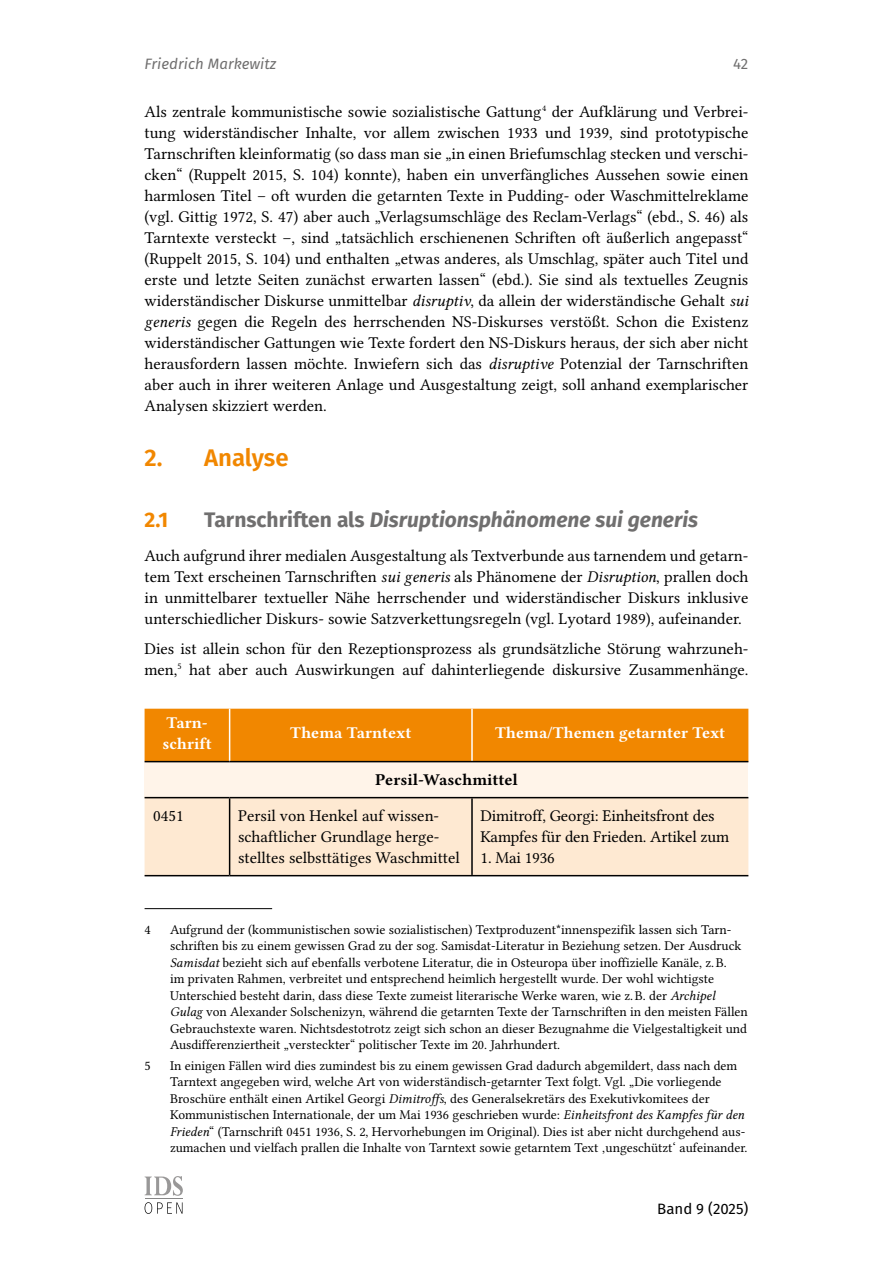
<style>
.page{position:relative;width:893px;height:1263px;background:#fff}
.page>*{position:absolute;margin:0;border:0;box-sizing:border-box;transform-origin:0 0}
.t1{font:600 24px "Fira Sans";letter-spacing:-.01em;color:#f18700}
.t2{font:italic 700 21px "Fira Sans";color:#706f6f}
.t3{font:700 21px "Fira Sans";color:#f18700}
.t4{font:16.5px/21px "Libertinus Serif";color:#000}
.t5{font:700 16.5px/21px "Libertinus Serif";color:#fff}
.t6{font:700 16.5px "Libertinus Serif";color:#000}
.t7{font:italic 15px "Fira Sans";color:#706f6f}
.t8{font:15px "Fira Sans";color:#000}
.t9{font:15px "Fira Sans";color:#706f6f}
.t10{font:13.5px/16.5px "Libertinus Serif";color:#000}
.s1{font-style:italic}
.s2{font-style:normal}
</style>
<div class="page">
<svg style="left:145px;top:1176px;width:38px;height:20px"></svg>
<svg style="left:145px;top:1202px;width:37px;height:12px"></svg>
<hr style="left:145px;top:1198px;width:37px;height:1px;background:#878787">
<div style="left:145px;top:709px;width:603px;height:52px;background:#f18700"></div>
<div style="left:145px;top:762px;width:603px;height:36px;background:#fff4e9"></div>
<div style="left:145px;top:798px;width:603px;height:77px;background:#fee9d2"></div>
<hr style="left:229px;top:709px;width:1px;height:52px;background:#fff">
<hr style="left:471px;top:709px;width:2px;height:52px;background:#fff">
<hr style="left:145px;top:761px;width:85px;height:1px;background:#000">
<hr style="left:230px;top:761px;width:242px;height:1px;background:#000">
<hr style="left:472px;top:761px;width:276px;height:1px;background:#000">
<hr style="left:145px;top:797px;width:85px;height:1px;background:#000">
<hr style="left:230px;top:797px;width:242px;height:1px;background:#000">
<hr style="left:229px;top:798px;width:1px;height:77px;background:#000">
<hr style="left:472px;top:797px;width:276px;height:1px;background:#000">
<hr style="left:471px;top:798px;width:2px;height:77px;background:#000">
<hr style="left:145px;top:875px;width:85px;height:1px;background:#000">
<hr style="left:230px;top:875px;width:242px;height:1px;background:#000">
<hr style="left:472px;top:875px;width:276px;height:1px;background:#000">
<hr style="left:145px;top:908px;width:127px;height:1px;background:#000">
<p class="t7" style="left:145px;top:53px;width:133px">Friedrich Markewitz</p>
<p class="t9" style="left:733px;top:53px;width:17px">42</p>
<p class="t4" style="left:145px;top:101px;width:605px;text-align:justify">Als zentrale kommunistische sowie sozialistische Gattung<sup>4</sup> der Aufklärung und Verbrei&shy;tung widerständischer Inhalte, vor allem zwischen 1933 und 1939, sind prototypische Tarnschriften kleinformatig (so dass man sie „in einen Briefumschlag stecken und verschi&shy;cken“ (Ruppelt 2015, S. 104) konnte), haben ein unverfängliches Aussehen sowie einen harmlosen Titel – oft wurden die getarnten Texte in Pudding- oder Waschmittelreklame (vgl. Gittig 1972, S. 47) aber auch „Verlagsumschläge des Reclam-Verlags“ (ebd., S. 46) als Tarntexte versteckt –, sind „tatsächlich erschienenen Schriften oft äußerlich angepasst“ (Ruppelt 2015, S. 104) und enthalten „etwas anderes, als Umschlag, später auch Titel und erste und letzte Seiten zunächst erwarten lassen“ (ebd.). Sie sind als textuelles Zeugnis widerständischer Diskurse unmittelbar <span class="s1">disruptiv</span>, da allein der widerständische Gehalt <span class="s1">sui generis</span> gegen die Regeln des herrschenden NS-Diskurses verstößt. Schon die Existenz widerständischer Gattungen wie Texte fordert den NS-Diskurs heraus, der sich aber nicht herausfordern lassen möchte. Inwiefern sich das <span class="s1">disruptive</span> Potenzial der Tarnschriften aber auch in ihrer weiteren Anlage und Ausgestaltung zeigt, soll anhand exemplarischer Analysen skizziert werden.</p>
<h1 class="t1" style="left:145px;top:438px;width:146px">2. Analyse</h1>
<p class="t3" style="left:145px;top:502px;width:25px">2.1</p>
<p class="t2" style="left:204px;top:502px;width:496px"><span class="s2">Tarnschriften als</span> Disruptionsphänomene sui generis</p>
<p class="t4" style="left:145px;top:545px;width:605px;text-align:justify">Auch aufgrund ihrer medialen Ausgestaltung als Textverbunde aus tarnendem und getarn&shy;tem Text erscheinen Tarnschriften <span class="s1">sui generis</span> als Phänomene der <span class="s1">Disruption</span>, prallen doch in unmittelbarer textueller Nähe herrschender und widerständischer Diskurs inklusive unterschiedlicher Diskurs- sowie Satzverkettungsregeln (vgl. Lyotard 1989), aufeinander.</p>
<p class="t4" style="left:145px;top:638px;width:605px">Dies ist allein schon für den Rezeptionsprozess als grundsätzliche Störung wahrzuneh&shy;men,<sup>5</sup> hat aber auch Auswirkungen auf dahinterliegende diskursive Zusammenhänge.</p>
<p class="t5" style="left:162px;top:712px;width:51px">Tarn&shy;schrift</p>
<p class="t5" style="left:290px;top:722px;width:122px">Thema Tarntext</p>
<p class="t5" style="left:495px;top:722px;width:232px">Thema/Themen getarnter Text</p>
<p class="t6" style="left:375px;top:768px;width:144px">Persil-Waschmittel</p>
<p class="t4" style="left:153px;top:805px;width:32px">0451</p>
<p class="t4" style="left:238px;top:805px;width:223px">Persil von Henkel auf wissen&shy;schaftlicher Grundlage herge&shy;stelltes selbsttätiges Waschmittel</p>
<p class="t4" style="left:480px;top:805px;width:248px">Dimitroff, Georgi: Einheitsfront des<br>Kampfes für den Frieden. Artikel zum</p>
<p class="t4" style="left:480px;top:847px;width:76px">1. Mai 1936</p>
<p class="t10" style="left:145px;top:921px;width:8px">4</p>
<p class="t10" style="left:170px;top:921px;width:579px">Aufgrund der (kommunistischen sowie sozialistischen) Textproduzent*innenspezifik lassen sich Tarn&shy;schriften bis zu einem gewissen Grad zu der sog. Samisdat-Literatur in Beziehung setzen. Der Ausdruck <span class="s1">Samisdat</span> bezieht sich auf ebenfalls verbotene Literatur, die in Osteuropa über inoffizielle Kanäle, z. B.<br>im privaten Rahmen, verbreitet und entsprechend heimlich hergestellt wurde. Der wohl wichtigste Unterschied besteht darin, dass diese Texte zumeist literarische Werke waren, wie z. B. der <span class="s1">Archipel Gulag</span> von Alexander Solschenizyn, während die getarnten Texte der Tarnschriften in den meisten Fällen Gebrauchstexte waren. Nichtsdestotrotz zeigt sich schon an dieser Bezugnahme die Vielgestaltigkeit und Ausdifferenziertheit „versteckter“ politischer Texte im 20. Jahrhundert.</p>
<p class="t10" style="left:145px;top:1057px;width:8px">5</p>
<p class="t10" style="left:170px;top:1057px;width:579px">In einigen Fällen wird dies zumindest bis zu einem gewissen Grad dadurch abgemildert, dass nach dem Tarntext angegeben wird, welche Art von widerständisch-getarnter Text folgt. Vgl. „Die vorliegende Broschüre enthält einen Artikel Georgi <span class="s1">Dimitroffs</span>, des Generalsekretärs des Exekutivkomitees der Kommunistischen Internationale, der um Mai 1936 geschrieben wurde: <span class="s1">Einheitsfront des Kampfes für den Frieden</span>“ (Tarnschrift 0451 1936, S. 2, Hervorhebungen im Original). Dies ist aber nicht durchgehend aus&shy;zumachen und vielfach prallen die Inhalte von Tarntext sowie getarntem Text ‚ungeschützt‘ aufeinander.</p>
<p class="t8" style="left:657px;top:1198px;width:93px">Band 9 (2025)</p>
</div>
